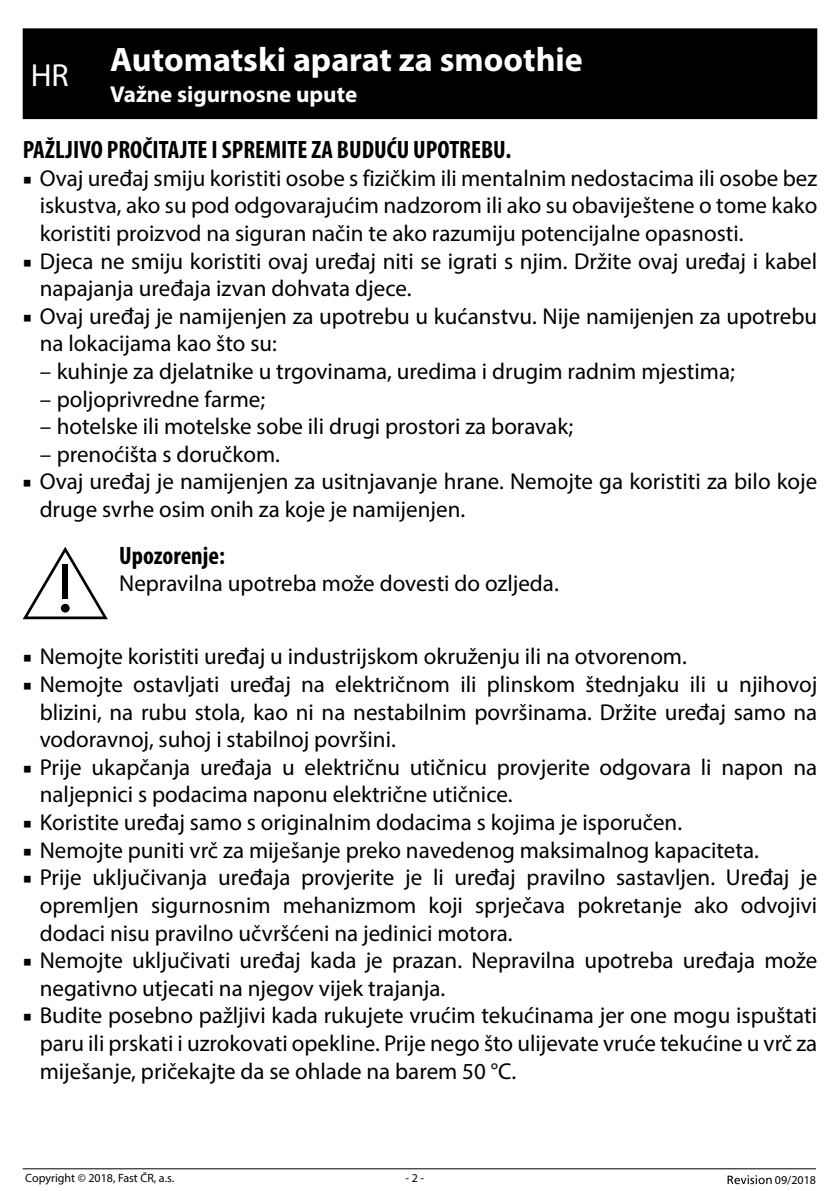
<style>
.page{position:relative;width:840px;height:1191px;background:#fff}
.page>*{position:absolute;margin:0;border:0;box-sizing:border-box;transform-origin:0 0}
.t1{font:700 34px "Myriad Pro";color:#fff}
.t2{font:700 condensed 25.2px "Myriad Pro";color:#000}
.t3{font:23px/27.6px "Myriad Pro";color:#000}
.t4{font:700 23px "Myriad Pro";color:#fff}
.t5{font:12px "Myriad Pro";color:#000}
.s1{font-family:"Minion Pro"}
</style>
<div class="page">
<svg style="left:727px;top:1175px;width:44px;height:9px"></svg>
<hr style="left:23px;top:1168px;width:792px;height:1px;background:#000">
<div style="left:23px;top:28px;width:793px;height:91px;background:#000"></div>
<svg style="left:23px;top:546px;width:85px;height:73px"></svg>
<div style="left:62px;top:564px;width:6px;height:35px;background:#000"></div>
<div style="left:61px;top:604px;width:9px;height:8px;background:#000;border-radius:50%"></div>
<h1 class="t1" style="left:31px;top:37px;width:553px"><sub>HR</sub> Automatski aparat za smoothie</h1>
<p class="t4" style="left:110px;top:79px;width:248px">Važne sigurnosne upute</p>
<p class="t2" style="left:23px;top:134px;width:489px">PAŽLJIVO PROČITAJTE I SPREMITE ZA BUDUĆU UPOTREBU.</p>
<p class="t3" style="left:40px;top:164px;width:778px;text-align:justify;text-indent:-17px"><span class="s1">■</span> Ovaj uređaj smiju koristiti osobe s fizičkim ili mentalnim nedostacima ili osobe bez iskustva, ako su pod odgovarajućim nadzorom ili ako su obaviještene o tome kako koristiti proizvod na siguran način te ako razumiju potencijalne opasnosti.</p>
<p class="t3" style="left:40px;top:247px;width:778px;text-indent:-17px"><span class="s1">■</span> Djeca ne smiju koristiti ovaj uređaj niti se igrati s njim. Držite ovaj uređaj i kabel napajanja uređaja izvan dohvata djece.</p>
<p class="t3" style="left:40px;top:302px;width:778px;text-indent:-17px"><span class="s1">■</span> Ovaj uređaj je namijenjen za upotrebu u kućanstvu. Nije namijenjen za upotrebu na lokacijama kao što su:</p>
<p class="t3" style="left:40px;top:357px;width:696px">– kuhinje za djelatnike u trgovinama, uredima i drugim radnim mjestima;</p>
<p class="t3" style="left:40px;top:385px;width:227px">– poljoprivredne farme;</p>
<p class="t3" style="left:40px;top:412px;width:534px">– hotelske ili motelske sobe ili drugi prostori za boravak;</p>
<p class="t3" style="left:40px;top:440px;width:242px">– prenoćišta s doručkom.</p>
<p class="t3" style="left:40px;top:467px;width:778px;text-indent:-17px"><span class="s1">■</span> Ovaj uređaj je namijenjen za usitnjavanje hrane. Nemojte ga koristiti za bilo koje druge svrhe osim onih za koje je namijenjen.</p>
<p class="t2" style="left:119px;top:539px;width:107px">Upozorenje:</p>
<p class="t3" style="left:119px;top:569px;width:441px">Nepravilna upotreba može dovesti do ozljeda.</p>
<p class="t3" style="left:23px;top:642px;width:665px"><span class="s1">■</span> Nemojte koristiti uređaj u industrijskom okruženju ili na otvorenom.</p>
<p class="t3" style="left:40px;top:670px;width:778px;text-align:justify;text-indent:-17px"><span class="s1">■</span> Nemojte ostavljati uređaj na električnom ili plinskom štednjaku ili u njihovoj blizini, na rubu stola, kao ni na nestabilnim površinama. Držite uređaj samo na vodoravnoj, suhoj i stabilnoj površini.</p>
<p class="t3" style="left:40px;top:753px;width:778px;text-indent:-17px"><span class="s1">■</span> Prije ukapčanja uređaja u električnu utičnicu provjerite odgovara li napon na naljepnici s podacima naponu električne utičnice.</p>
<p class="t3" style="left:23px;top:808px;width:660px"><span class="s1">■</span> Koristite uređaj samo s originalnim dodacima s kojima je isporučen.</p>
<p class="t3" style="left:23px;top:836px;width:737px"><span class="s1">■</span> Nemojte puniti vrč za miješanje preko navedenog maksimalnog kapaciteta.</p>
<p class="t3" style="left:40px;top:863px;width:778px;text-align:justify;text-indent:-17px"><span class="s1">■</span> Prije uključivanja uređaja provjerite je li uređaj pravilno sastavljen. Uređaj je opremljen sigurnosnim mehanizmom koji sprječava pokretanje ako odvojivi dodaci nisu pravilno učvršćeni na jedinici motora.</p>
<p class="t3" style="left:40px;top:946px;width:778px;text-indent:-17px"><span class="s1">■</span> Nemojte uključivati uređaj kada je prazan. Nepravilna upotreba uređaja može negativno utjecati na njegov vijek trajanja.</p>
<p class="t3" style="left:40px;top:1001px;width:778px;text-align:justify;text-indent:-17px"><span class="s1">■</span> Budite posebno pažljivi kada rukujete vrućim tekućinama jer one mogu ispuštati paru ili prskati i uzrokovati opekline. Prije nego što ulijevate vruće tekućine u vrč za miješanje, pričekajte da se ohlade na barem 50 °C.</p>
<p class="t5" style="left:25px;top:1170px;width:150px">Copyright © 2018, Fast ČR, a.s.</p>
<p class="t5" style="left:405px;top:1170px;width:20px">- 2 -</p>
<p class="t5" style="left:774px;top:1172px;width:43px">09/2018</p>
</div>
